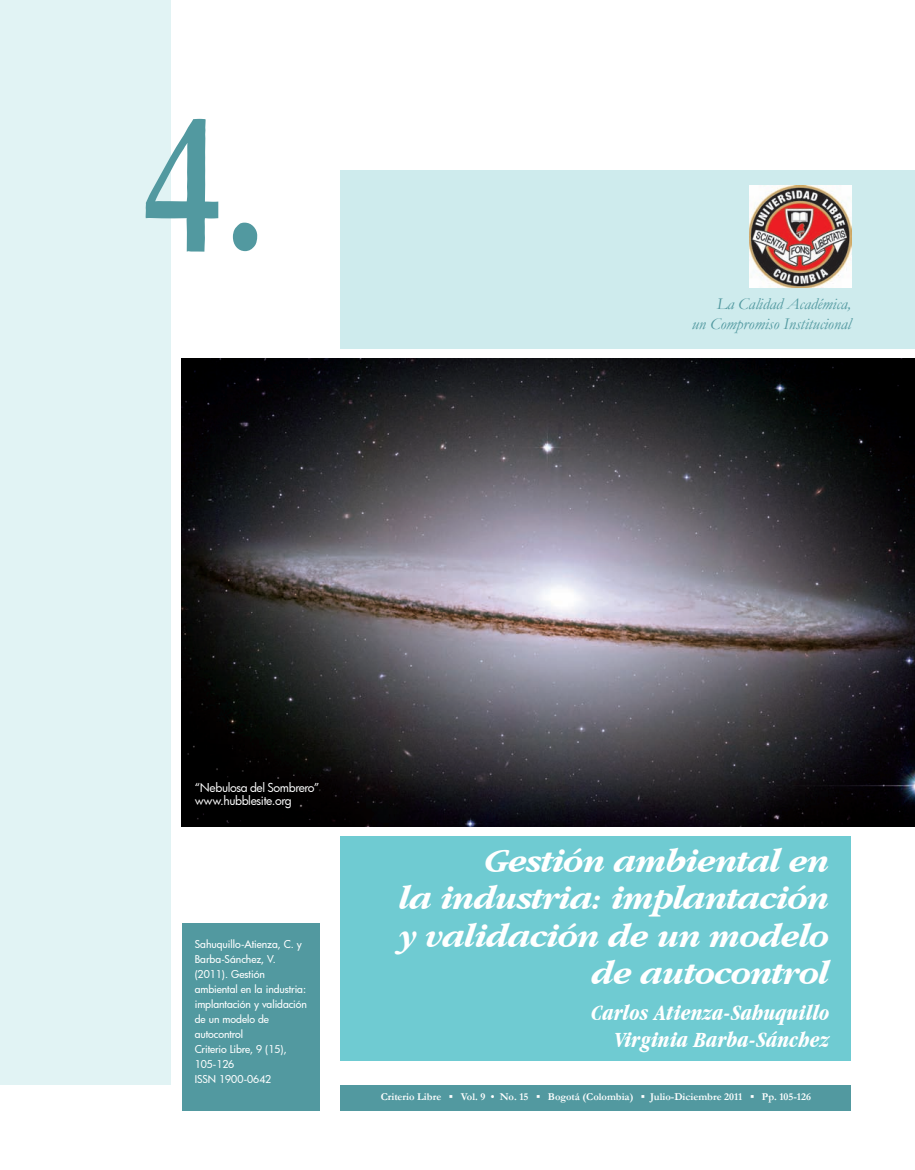
<style>
.page{position:relative;width:915px;height:1170px;background:#fff}
.page>*{position:absolute;margin:0;border:0;box-sizing:border-box;transform-origin:0 0}
.t1{font:700 202.5px "Garamond";color:#5299a0;scale:.85 1}
.t2{font:italic 700 34.5px/37.5px "Garamond IT Cby BT";letter-spacing:-.025em;color:#fff;text-align:right}
.t3{font:italic 700 condensed 22.5px/27px "Garamond IT Cby BT";color:#fff;text-align:right}
.t4{font:italic 16.5px/20.1px "Garamond";color:#5299a0;text-align:right}
.t5{font:12px/13.5px "Futura";letter-spacing:-.03em;color:#fff}
.t6{font:500 10.5px/15px "Futura";letter-spacing:-.005em;color:#fff}
.t7{font:700 10.5px "Garamond";color:#fff}
</style>
<div class="page">
<img style="left:181px;top:358px;width:733px;height:468px">
<div style="left:0;top:0;width:170px;height:1084px;background:#e1f3f4"></div>
<div style="left:340px;top:170px;width:574px;height:178px;background:#ceebed"></div>
<div style="left:340px;top:1084px;width:510px;height:26px;background:#5299a0"></div>
<img style="left:749px;top:186px;width:101px;height:102px">
<div style="left:340px;top:836px;width:510px;height:224px;background:#6fcbd2"></div>
<div style="left:182px;top:922px;width:137px;height:188px;background:#5299a0"></div>
<h1 class="t1" style="left:141px;top:48px;width:149px">4.</h1>
<h3 class="t4" style="left:691px;top:293px;width:161px">La Calidad Académica,<br>un Compromiso Institucional</h3>
<p class="t5" style="left:195px;top:780px;width:126px">“Nebulosa del Sombrero” www.hubblesite.org</p>
<p class="t6" style="left:195px;top:936px;width:114px">Sahuquillo-Atienza, C. y<br>Barba-Sánchez, V. (2011). Gestión ambiental en la industria: implantación y validación de un modelo de autocontrol<br>Criterio Libre, 9 (15),<br>105-126<br>ISSN 1900-0642</p>
<h2 class="t2" style="left:399px;top:840px;width:431px">Gestión ambiental en<br>la industria: implantación y validación de un modelo de autocontrol</h2>
<h3 class="t3" style="left:591px;top:998px;width:240px">Carlos Atienza-Sahuquillo<br>Virginia Barba-Sánchez</h3>
<p class="t7" style="left:380px;top:1089px;width:431px">Criterio Libre ▪ Vol. 9 • No. 15 ▪ Bogotá (Colombia) ▪ Julio-Diciembre 2011 ▪ Pp. 105-126</p>
</div>
